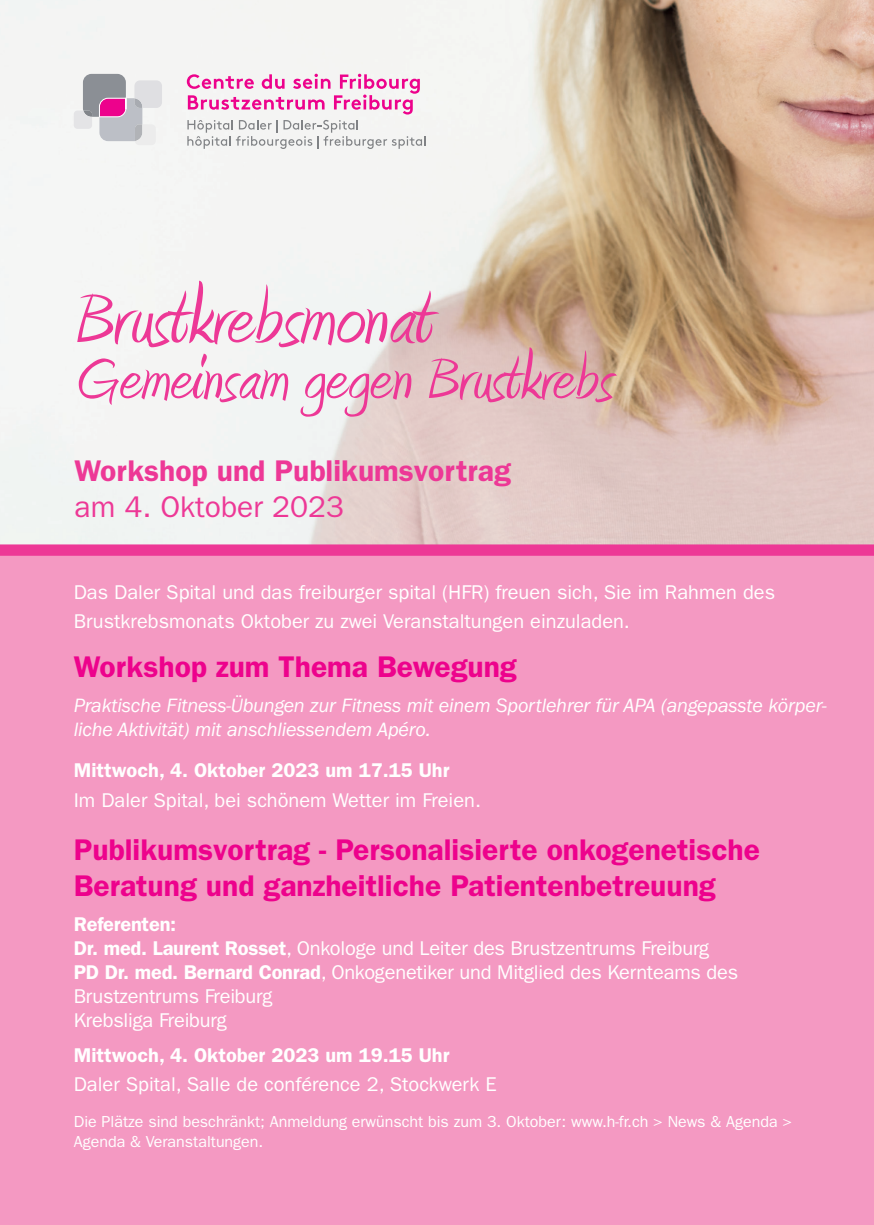
<style>
.page{position:relative;width:874px;height:1225px;background:#fff}
.page>*{position:absolute;margin:0;border:0;box-sizing:border-box;transform-origin:0 0}
.t1{font:92px "Amienne";color:#ed3896}
.t2{font:76px "Amienne";color:#ed3896}
.t3{font:600 30px/36px "ITC Franklin Gothic Std";color:#ed028c}
.t4{font:600 30px/36px "ITC Franklin Gothic Std";color:#ed3896}
.t5{font:20px/24px "ITC Franklin Gothic Std";color:#fff}
.t6{font:italic 20px/24px "ITC Franklin Gothic Std";letter-spacing:-.01em;color:#fff}
.t7{font:600 20px "ITC Franklin Gothic Std";color:#fff}
._1_rubrik_1-zeilig_blau{font:16px/19.2px "ITC Franklin Gothic Std";color:#fff}
.s1{font-weight:400}
.s2{font-weight:600}
</style>
<div class="page">
<img style="left:0;top:0;width:873px;height:544px">
<div style="left:0;top:550px;width:873px;height:675px;background:#f499c2"></div>
<svg style="left:187px;top:74px;width:238px;height:75px"></svg>
<svg style="left:74px;top:74px;width:88px;height:71px"></svg>
<div style="left:0;top:544px;width:873px;height:12px;background:#ed3896"></div>
<p class="t1" style="left:74px;top:278px;width:359px">Brustkrebsmonat</p>
<p class="t2" style="left:74px;top:345px;width:539px">Gemeinsam gegen Brustkrebs</p>
<p class="t4" style="left:74px;top:452px;width:437px">Workshop und Publikumsvortrag <span class="s1">am 4. Oktober 2023</span></p>
<p class="t5" style="left:74px;top:578px;width:702px;line-height:28.8px">Das Daler Spital und das freiburger spital (HFR) freuen sich, Sie im Rahmen des<br>Brustkrebsmonats Oktober zu zwei Veranstaltungen einzuladen.</p>
<p class="t3" style="left:74px;top:648px;width:444px">Workshop zum Thema Bewegung</p>
<p class="t6" style="left:74px;top:693px;width:754px">Praktische Fitness-Übungen zur Fitness mit einem Sportlehrer für APA (angepasste körper&shy;liche Aktivität) mit anschliessendem Apéro.</p>
<p class="t7" style="left:74px;top:758px;width:377px">Mittwoch, 4. Oktober 2023 um 17.15 Uhr</p>
<p class="t5" style="left:74px;top:788px;width:408px">Im Daler Spital, bei schönem Wetter im Freien.</p>
<p class="t3" style="left:74px;top:831px;width:687px">Publikumsvortrag - Personalisierte onkogenetische<br>Beratung und ganzheitliche Patientenbetreuung</p>
<p class="t5" style="left:74px;top:912px;width:665px"><span class="s2">Referenten:<br>Dr. med. Laurent Rosset</span>, Onkologe und Leiter des Brustzentrums Freiburg <span class="s2">PD Dr. med. Bernard Conrad</span>, Onkogenetiker und Mitglied des Kernteams des Brustzentrums Freiburg<br>Krebsliga Freiburg</p>
<p class="t5" style="left:74px;top:1041px;width:424px;line-height:28.8px"><span class="s2">Mittwoch, 4. Oktober 2023 um 19.15 Uhr<br></span>Daler Spital, Salle de conférence 2, Stockwerk E</p>
<p class="_1_rubrik_1-zeilig_blau" style="left:74px;top:1112px;width:719px">Die Plätze sind beschränkt; Anmeldung erwünscht bis zum 3. Oktober: www.h-fr.ch &gt; News &amp; Agenda &gt;<br>Agenda &amp; Veranstaltungen.</p>
</div>
